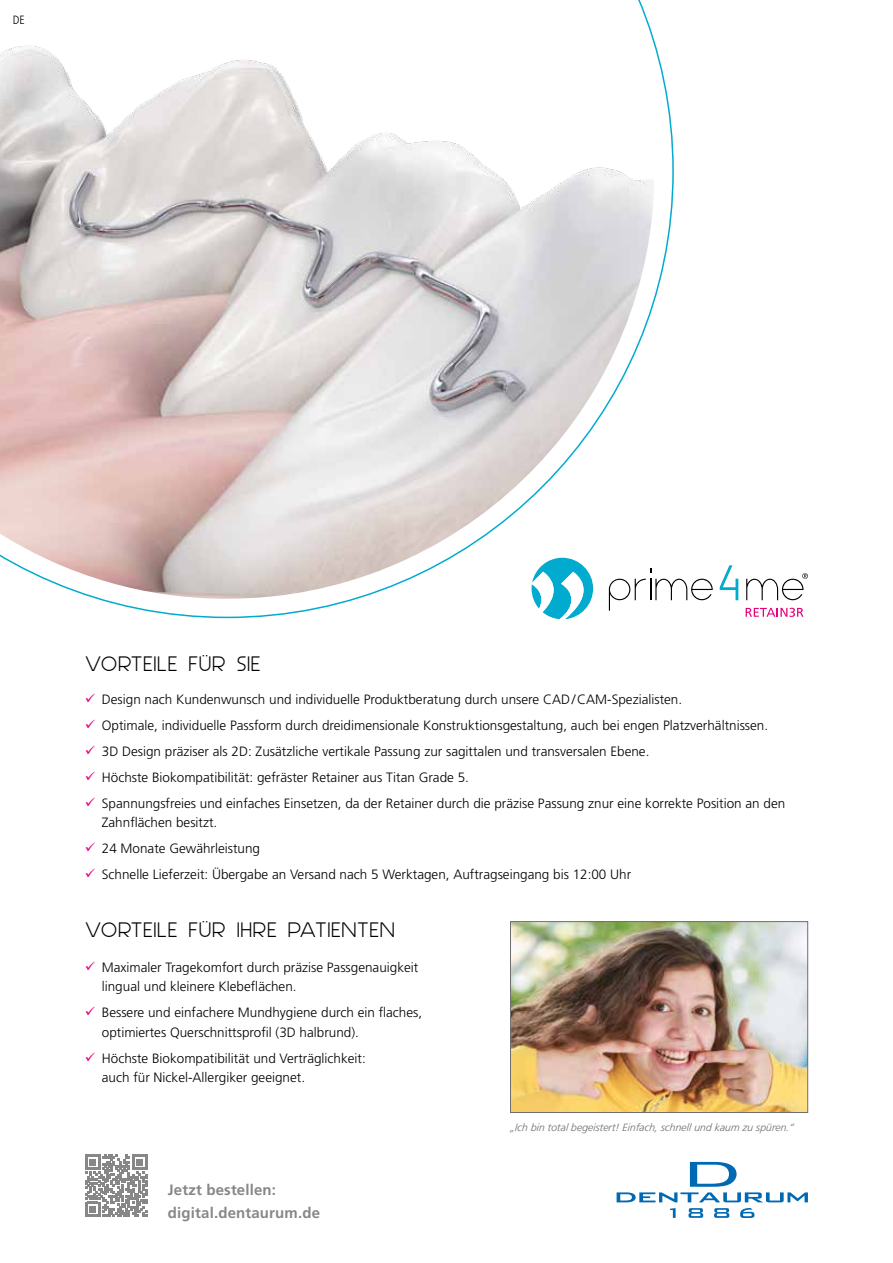
<style>
.page{position:relative;width:893px;height:1263px;background:#fff}
.page>*{position:absolute;margin:0;border:0;box-sizing:border-box;transform-origin:0 0}
.t1{font:700 19.5px "Aspergit";letter-spacing:.03em;color:#000}
.t2{font:700 15px/22.5px "Frutiger LT Std";letter-spacing:.01em;color:#878787}
.t3{font:300 13.5px/26px "Frutiger LT Std";color:#000}
.t4{font:300 condensed 12px "Frutiger LT Std";color:#000}
.t5{font:italic 300 10.5px "Frutiger LT Std";color:#706f6f}
</style>
<div class="page">
<svg style="left:617px;top:1162px;width:191px;height:40px"></svg>
<svg style="left:670px;top:1208px;width:6px;height:10px"></svg>
<svg style="left:714px;top:1208px;width:15px;height:10px"></svg>
<svg style="left:740px;top:1208px;width:14px;height:10px"></svg>
<svg style="left:688px;top:1208px;width:15px;height:10px"></svg>
<svg style="left:85px;top:1154px;width:62px;height:63px"></svg>
<svg style="left:720px;top:565px;width:18px;height:35px"></svg>
<svg style="left:674px;top:579px;width:39px;height:22px"></svg>
<svg style="left:746px;top:573px;width:62px;height:27px"></svg>
<svg style="left:746px;top:608px;width:57px;height:9px"></svg>
<svg style="left:97px;top:40px;width:577px;height:578px"></svg>
<img style="left:0;top:5px;width:654px;height:594px">
<img style="left:512px;top:923px;width:294px;height:188px">
<div style="left:510px;top:921px;width:298px;height:192px;border:1px solid #706f6f"></div>
<p class="t4" style="left:13px;top:13px;width:13px">DE</p>
<h1 class="t1" style="left:85px;top:653px;width:177px">VORTEILE FÜR SIE</h1>
<p class="t3" style="left:102px;top:686px;width:685px">Design nach Kundenwunsch und individuelle Produktberatung durch unsere CAD/CAM-Spezialisten.<br>Optimale, individuelle Passform durch dreidimensionale Konstruktionsgestaltung, auch bei engen Platzverhältnissen.<br>3D Design präziser als 2D: Zusätzliche vertikale Passung zur sagittalen und transversalen Ebene.<br>Höchste Biokompatibilität: gefräster Retainer aus Titan Grade 5.<br>Spannungsfreies und einfaches Einsetzen, da der Retainer durch die präzise Passung znur eine korrekte Position an den</p>
<p class="t3" style="left:102px;top:809px;width:531px">Zahnflächen besitzt.<br>24 Monate Gewährleistung<br>Schnelle Lieferzeit: Übergabe an Versand nach 5 Werktagen, Auftragseingang bis 12:00 Uhr</p>
<h1 class="t1" style="left:85px;top:919px;width:312px">VORTEILE FÜR IHRE PATIENTEN</h1>
<p class="t3" style="left:102px;top:958px;width:318px;line-height:19.5px">Maximaler Tragekomfort durch präzise Passgenauigkeit lingual und kleinere Klebeflächen.</p>
<p class="t3" style="left:102px;top:1003px;width:322px;line-height:19.5px">Bessere und einfachere Mundhygiene durch ein flaches, optimiertes Querschnittsprofil (3D halbrund).</p>
<p class="t3" style="left:102px;top:1048px;width:266px;line-height:19.5px">Höchste Biokompatibilität und Verträglichkeit: auch für Nickel-Allergiker geeignet.</p>
<p class="t2" style="left:168px;top:1179px;width:154px">Jetzt bestellen: digital.dentaurum.de</p>
<p class="t5" style="left:510px;top:1122px;width:285px">„Ich bin total begeistert! Einfach, schnell und kaum zu spüren.“</p>
</div>
